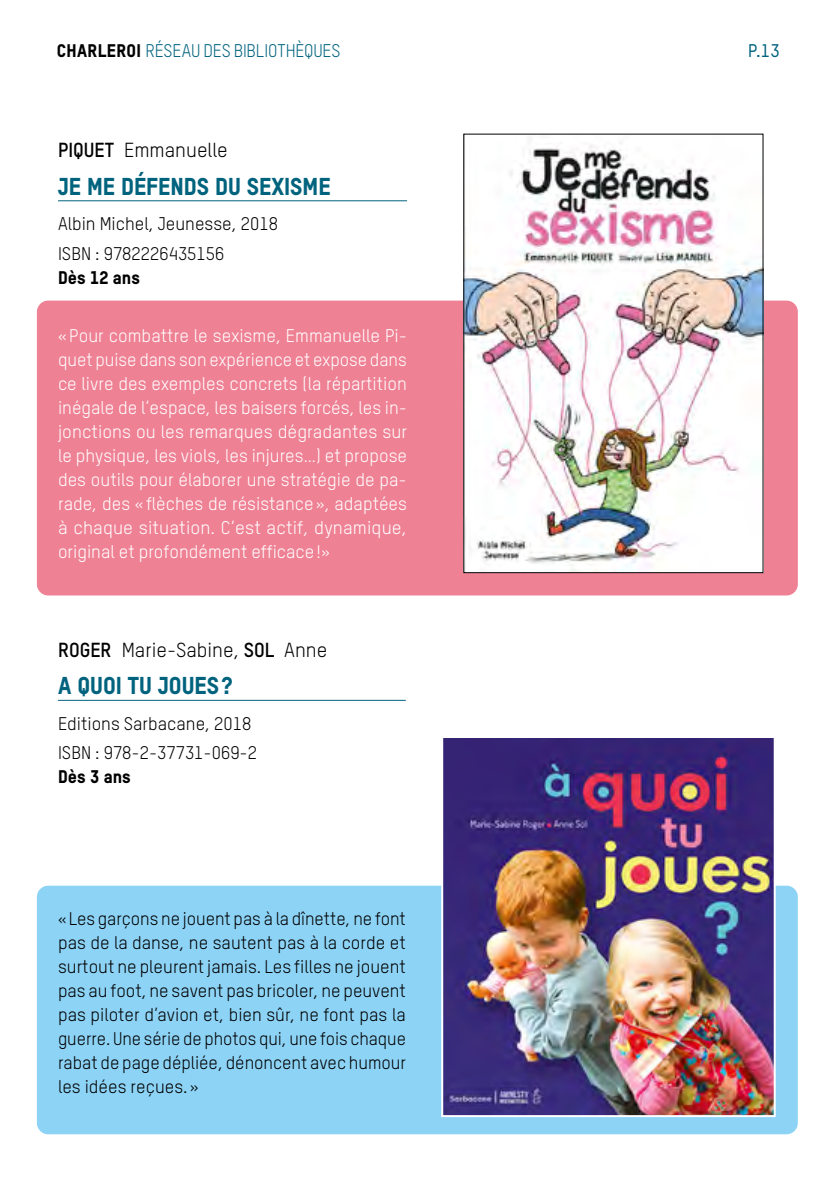
<style>
.page{position:relative;width:840px;height:1191px;background:#fff}
.page>*{position:absolute;margin:0;border:0;box-sizing:border-box;transform-origin:0 0}
.t1{font:800 24px "TSTAR";color:#00637e}
.t2{font:20px "TSTAR";color:#000}
.t3{font:18px/24px "TSTAR";color:#fff;text-align:justify}
.t4{font:18px/24px "TSTAR";color:#000}
.t5{font:18px "TSTAR";letter-spacing:-.005em;color:#00637e}
.t6{font:800 18px "TSTAR";color:#000}
.t7{font:500 18px "TSTAR";color:#00637e}
.s1{font-weight:800;color:#000}
.s2{font-weight:700}
</style>
<div class="page">
<div style="left:37px;top:885px;width:760px;height:249px;background:#8dd3f6;border-radius:11px"></div>
<div style="left:37px;top:300px;width:760px;height:295px;background:#ef8194;border-radius:11px"></div>
<hr style="left:58px;top:200px;width:349px;height:1px;background:#00637e">
<img style="left:465px;top:142px;width:295px;height:429px">
<img style="left:444px;top:738px;width:328px;height:376px">
<div style="left:441px;top:705px;width:334px;height:412px;border:2px solid #fff"></div>
<hr style="left:58px;top:700px;width:347px;height:1px;background:#00637e">
<p class="t5" style="left:57px;top:40px;width:285px"><span class="s1">CHARLEROI</span> RÉSEAU DES BIBLIOTHÈQUES</p>
<p class="t7" style="left:747px;top:40px;width:33px">P.13</p>
<p class="t2" style="left:58px;top:138px;width:171px"><span class="s2">PIQUET</span> Emmanuelle</p>
<h1 class="t1" style="left:58px;top:171px;width:274px">JE ME DÉFENDS DU SEXISME</h1>
<p class="t4" style="left:58px;top:209px;width:221px;line-height:29.6px">Albin Michel, Jeunesse, 2018<br>ISBN : 9782226435156</p>
<p class="t6" style="left:58px;top:266px;width:83px">Dès 12 ans</p>
<p class="t3" style="left:58px;top:323px;width:350px">«Pour combattre le sexisme, Emmanuelle Pi&shy;quet puise dans son expérience et expose dans ce livre des exemples concrets (la répartition inégale de l’espace, les baisers forcés, les in&shy;jonctions ou les remarques dégradantes sur le physique, les viols, les injures…) et propose des outils pour élaborer une stratégie de pa&shy;rade, des « flèches de résistance», adaptées à chaque situation. C’est actif, dynamique, original et profondément efficace!»</p>
<p class="t2" style="left:58px;top:638px;width:271px"><span class="s2">ROGER</span> Marie-Sabine, <span class="s2">SOL</span> Anne</p>
<h1 class="t1" style="left:58px;top:671px;width:176px">A QUOI TU JOUES?</h1>
<p class="t4" style="left:58px;top:708px;width:200px;line-height:29.6px">Editions Sarbacane, 2018<br>ISBN : 978-2-37731-069-2</p>
<p class="t6" style="left:58px;top:765px;width:74px">Dès 3 ans</p>
<p class="t4" style="left:58px;top:906px;width:349px;text-align:justify">«Les garçons ne jouent pas à la dînette, ne font pas de la danse, ne sautent pas à la corde et surtout ne pleurent jamais. Les filles ne jouent pas au foot, ne savent pas bricoler, ne peuvent pas piloter d’avion et, bien sûr, ne font pas la guerre. Une série de photos qui, une fois chaque rabat de page dépliée, dénoncent avec humour les idées reçues. »</p>
</div>
